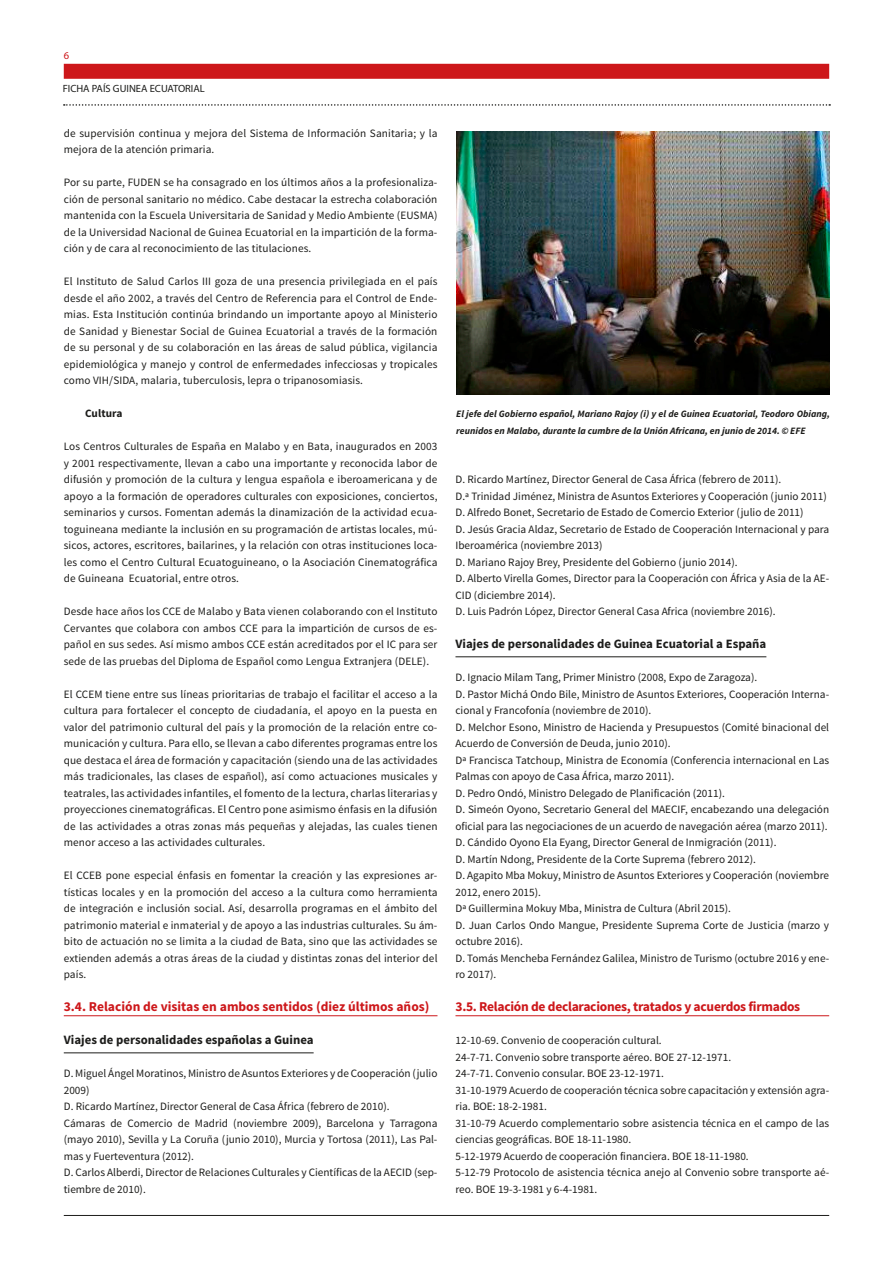
<style>
.page{position:relative;width:893px;height:1263px;background:#fff}
.page>*{position:absolute;margin:0;border:0;box-sizing:border-box;transform-origin:0 0}
.TITULO_2º_NIVEL{font:700 13.5px "Source Sans Pro";color:#cd171a}
.TITULO_2º_NIVEL-2{font:700 13.5px "Source Sans Pro";letter-spacing:-.02em;color:#cd171a}
.TITULO_3º_NIVEL{font:700 12.75px "Source Sans Pro";color:#1d1d1b}
.TEXTO_NORMAL{font:11.25px/16.5px "Source Sans Pro";color:#1d1d1b}
.TEXTO_NORMAL-2{font:700 11.25px "Source Sans Pro";letter-spacing:.01em;color:#1d1d1b}
.t1{font:10.5px "Myriad Pro";color:#1d1d1b}
.t2{font:10.5px "Myriad Pro";color:#cd171a}
.TEXTO_PIE_DE_FOTO{font:italic 700 9.75px/16.5px "Source Sans Pro";color:#1d1d1b}
</style>
<div class="page">
<div style="left:64px;top:64px;width:765px;height:15px;background:#cd171a"></div>
<hr style="left:64px;top:1215px;width:765px;height:1px;background:#1d1d1b">
<svg style="left:64px;top:104px;width:766px;height:2px"></svg>
<hr style="left:64px;top:1015px;width:373px;height:1px;background:#cd171a">
<hr style="left:64px;top:1052px;width:250px;height:1px;background:#1d1d1b">
<hr style="left:455px;top:656px;width:311px;height:1px;background:#1d1d1b">
<hr style="left:455px;top:1015px;width:374px;height:1px;background:#cd171a">
<img style="left:456px;top:131px;width:374px;height:263px">
<p class="t2" style="left:64px;top:49px;width:7px">6</p>
<p class="t1" style="left:63px;top:82px;width:144px">FICHA PAÍS GUINEA ECUATORIAL</p>
<p class="TEXTO_NORMAL" style="left:64px;top:125px;width:375px">de supervisión continua y mejora del Sistema de Información Sanitaria; y la mejora de la atención primaria.</p>
<p class="TEXTO_NORMAL" style="left:64px;top:174px;width:375px;text-align:justify">Por su parte, FUDEN se ha consagrado en los últimos años a la profesionaliza&shy;ción de personal sanitario no médico. Cabe destacar la estrecha colaboración mantenida con la Escuela Universitaria de Sanidad y Medio Ambiente (EUSMA) de la Universidad Nacional de Guinea Ecuatorial en la impartición de la forma&shy;ción y de cara al reconocimiento de las titulaciones.</p>
<p class="TEXTO_NORMAL" style="left:64px;top:273px;width:375px;text-align:justify">El Instituto de Salud Carlos III goza de una presencia privilegiada en el país desde el año 2002, a través del Centro de Referencia para el Control de Ende&shy;mias. Esta Institución continúa brindando un importante apoyo al Ministerio de Sanidad y Bienestar Social de Guinea Ecuatorial a través de la formación de su personal y de su colaboración en las áreas de salud pública, vigilancia epidemiológica y manejo y control de enfermedades infecciosas y tropicales como VIH/SIDA, malaria, tuberculosis, lepra o tripanosomiasis.</p>
<p class="TEXTO_NORMAL-2" style="left:85px;top:406px;width:39px">Cultura</p>
<p class="TEXTO_NORMAL" style="left:64px;top:438px;width:375px;text-align:justify">Los Centros Culturales de España en Malabo y en Bata, inaugurados en 2003 y 2001 respectivamente, llevan a cabo una importante y reconocida labor de difusión y promoción de la cultura y lengua española e iberoamericana y de apoyo a la formación de operadores culturales con exposiciones, conciertos, seminarios y cursos. Fomentan además la dinamización de la actividad ecua&shy;toguineana mediante la inclusión en su programación de artistas locales, mú&shy;sicos, actores, escritores, bailarines, y la relación con otras instituciones loca&shy;les como el Centro Cultural Ecuatoguineano, o la Asociación Cinematográfica de Guineana Ecuatorial, entre otros.</p>
<p class="TEXTO_NORMAL" style="left:64px;top:603px;width:375px;text-align:justify">Desde hace años los CCE de Malabo y Bata vienen colaborando con el Instituto Cervantes que colabora con ambos CCE para la impartición de cursos de es&shy;pañol en sus sedes. Así mismo ambos CCE están acreditados por el IC para ser sede de las pruebas del Diploma de Español como Lengua Extranjera (DELE).</p>
<p class="TEXTO_NORMAL" style="left:64px;top:686px;width:375px;text-align:justify">El CCEM tiene entre sus líneas prioritarias de trabajo el facilitar el acceso a la cultura para fortalecer el concepto de ciudadanía, el apoyo en la puesta en valor del patrimonio cultural del país y la promoción de la relación entre co&shy;municación y cultura. Para ello, se llevan a cabo diferentes programas entre los que destaca el área de formación y capacitación (siendo una de las actividades más tradicionales, las clases de español), así como actuaciones musicales y teatrales, las actividades infantiles, el fomento de la lectura, charlas literarias y proyecciones cinematográficas. El Centro pone asimismo énfasis en la difusión de las actividades a otras zonas más pequeñas y alejadas, las cuales tienen menor acceso a las actividades culturales.</p>
<p class="TEXTO_NORMAL" style="left:64px;top:867px;width:375px;text-align:justify">El CCEB pone especial énfasis en fomentar la creación y las expresiones ar&shy;tísticas locales y en la promoción del acceso a la cultura como herramienta de integración e inclusión social. Así, desarrolla programas en el ámbito del patrimonio material e inmaterial y de apoyo a las industrias culturales. Su ám&shy;bito de actuación no se limita a la ciudad de Bata, sino que las actividades se extienden además a otras áreas de la ciudad y distintas zonas del interior del país.</p>
<p class="TITULO_2º_NIVEL" style="left:64px;top:998px;width:367px">3.4. Relación de visitas en ambos sentidos (diez últimos años)</p>
<p class="TITULO_3º_NIVEL" style="left:64px;top:1032px;width:251px">Viajes de personalidades españolas a Guinea</p>
<p class="TEXTO_NORMAL" style="left:64px;top:1065px;width:375px">D. Miguel Ángel Moratinos, Ministro de Asuntos Exteriores y de Cooperación (julio<br>2009)</p>
<p class="TEXTO_NORMAL" style="left:64px;top:1098px;width:327px">D. Ricardo Martínez, Director General de Casa África (febrero de 2010).</p>
<p class="TEXTO_NORMAL" style="left:64px;top:1115px;width:375px;text-align:justify">Cámaras de Comercio de Madrid (noviembre 2009), Barcelona y Tarragona (mayo 2010), Sevilla y La Coruña (junio 2010), Murcia y Tortosa (2011), Las Pal&shy;mas y Fuerteventura (2012).</p>
<p class="TEXTO_NORMAL" style="left:64px;top:1164px;width:375px">D. Carlos Alberdi, Director de Relaciones Culturales y Científicas de la AECID (sep&shy;tiembre de 2010).</p>
<p class="TEXTO_PIE_DE_FOTO" style="left:456px;top:405px;width:375px">El jefe del Gobierno español, Mariano Rajoy (i) y el de Guinea Ecuatorial, Teodoro Obiang, reunidos en Malabo, durante la cumbre de la Unión Africana, en junio de 2014. © EFE</p>
<p class="TEXTO_NORMAL" style="left:455px;top:471px;width:327px">D. Ricardo Martínez, Director General de Casa África (febrero de 2011).</p>
<p class="TEXTO_NORMAL" style="left:455px;top:488px;width:373px">D.ª Trinidad Jiménez, Ministra de Asuntos Exteriores y Cooperación (junio 2011)</p>
<p class="TEXTO_NORMAL" style="left:455px;top:504px;width:350px">D. Alfredo Bonet, Secretario de Estado de Comercio Exterior (julio de 2011)</p>
<p class="TEXTO_NORMAL" style="left:455px;top:521px;width:375px">D. Jesús Gracia Aldaz, Secretario de Estado de Cooperación Internacional y para<br>Iberoamérica (noviembre 2013)</p>
<p class="TEXTO_NORMAL" style="left:455px;top:554px;width:284px">D. Mariano Rajoy Brey, Presidente del Gobierno (junio 2014).</p>
<p class="TEXTO_NORMAL" style="left:455px;top:570px;width:375px">D. Alberto Virella Gomes, Director para la Cooperación con África y Asia de la AE-<br>CID (diciembre 2014).</p>
<p class="TEXTO_NORMAL" style="left:455px;top:603px;width:322px">D. Luis Padrón López, Director General Casa Africa (noviembre 2016).</p>
<p class="TITULO_3º_NIVEL" style="left:455px;top:636px;width:312px">Viajes de personalidades de Guinea Ecuatorial a España</p>
<p class="TEXTO_NORMAL" style="left:455px;top:669px;width:303px">D. Ignacio Milam Tang, Primer Ministro (2008, Expo de Zaragoza).</p>
<p class="TEXTO_NORMAL" style="left:455px;top:686px;width:375px">D. Pastor Michá Ondo Bile, Ministro de Asuntos Exteriores, Cooperación Interna&shy;cional y Francofonía (noviembre de 2010).</p>
<p class="TEXTO_NORMAL" style="left:455px;top:719px;width:375px">D. Melchor Esono, Ministro de Hacienda y Presupuestos (Comité binacional del<br>Acuerdo de Conversión de Deuda, junio 2010).</p>
<p class="TEXTO_NORMAL" style="left:455px;top:752px;width:375px">Dª Francisca Tatchoup, Ministra de Economía (Conferencia internacional en Las<br>Palmas con apoyo de Casa África, marzo 2011).</p>
<p class="TEXTO_NORMAL" style="left:455px;top:785px;width:271px">D. Pedro Ondó, Ministro Delegado de Planificación (2011).</p>
<p class="TEXTO_NORMAL" style="left:455px;top:801px;width:375px">D. Simeón Oyono, Secretario General del MAECIF, encabezando una delegación oficial para las negociaciones de un acuerdo de navegación aérea (marzo 2011).</p>
<p class="TEXTO_NORMAL" style="left:455px;top:834px;width:322px">D. Cándido Oyono Ela Eyang, Director General de Inmigración (2011).</p>
<p class="TEXTO_NORMAL" style="left:455px;top:851px;width:302px">D. Martín Ndong, Presidente de la Corte Suprema (febrero 2012).</p>
<p class="TEXTO_NORMAL" style="left:455px;top:867px;width:375px">D. Agapito Mba Mokuy, Ministro de Asuntos Exteriores y Cooperación (noviembre<br>2012, enero 2015).</p>
<p class="TEXTO_NORMAL" style="left:455px;top:900px;width:277px">Dª Guillermina Mokuy Mba, Ministra de Cultura (Abril 2015).</p>
<p class="TEXTO_NORMAL" style="left:455px;top:917px;width:375px">D. Juan Carlos Ondo Mangue, Presidente Suprema Corte de Justicia (marzo y octubre 2016).</p>
<p class="TEXTO_NORMAL" style="left:455px;top:950px;width:375px">D. Tomás Mencheba Fernández Galilea, Ministro de Turismo (octubre 2016 y ene&shy;ro 2017).</p>
<p class="TITULO_2º_NIVEL-2" style="left:455px;top:998px;width:346px">3.5. Relación de declaraciones, tratados y acuerdos firmados</p>
<p class="TEXTO_NORMAL" style="left:455px;top:1032px;width:208px">12-10-69. Convenio de cooperación cultural.</p>
<p class="TEXTO_NORMAL" style="left:455px;top:1049px;width:277px">24-7-71. Convenio sobre transporte aéreo. BOE 27-12-1971.</p>
<p class="TEXTO_NORMAL" style="left:455px;top:1065px;width:210px">24-7-71. Convenio consular. BOE 23-12-1971.</p>
<p class="TEXTO_NORMAL" style="left:455px;top:1082px;width:375px">31-10-1979 Acuerdo de cooperación técnica sobre capacitación y extensión agra&shy;ria. BOE: 18-2-1981.</p>
<p class="TEXTO_NORMAL" style="left:455px;top:1115px;width:375px">31-10-79 Acuerdo complementario sobre asistencia técnica en el campo de las ciencias geográficas. BOE 18-11-1980.</p>
<p class="TEXTO_NORMAL" style="left:455px;top:1148px;width:295px">5-12-1979 Acuerdo de cooperación financiera. BOE 18-11-1980.</p>
<p class="TEXTO_NORMAL" style="left:455px;top:1164px;width:375px">5-12-79 Protocolo de asistencia técnica anejo al Convenio sobre transporte aé&shy;reo. BOE 19-3-1981 y 6-4-1981.</p>
</div>
